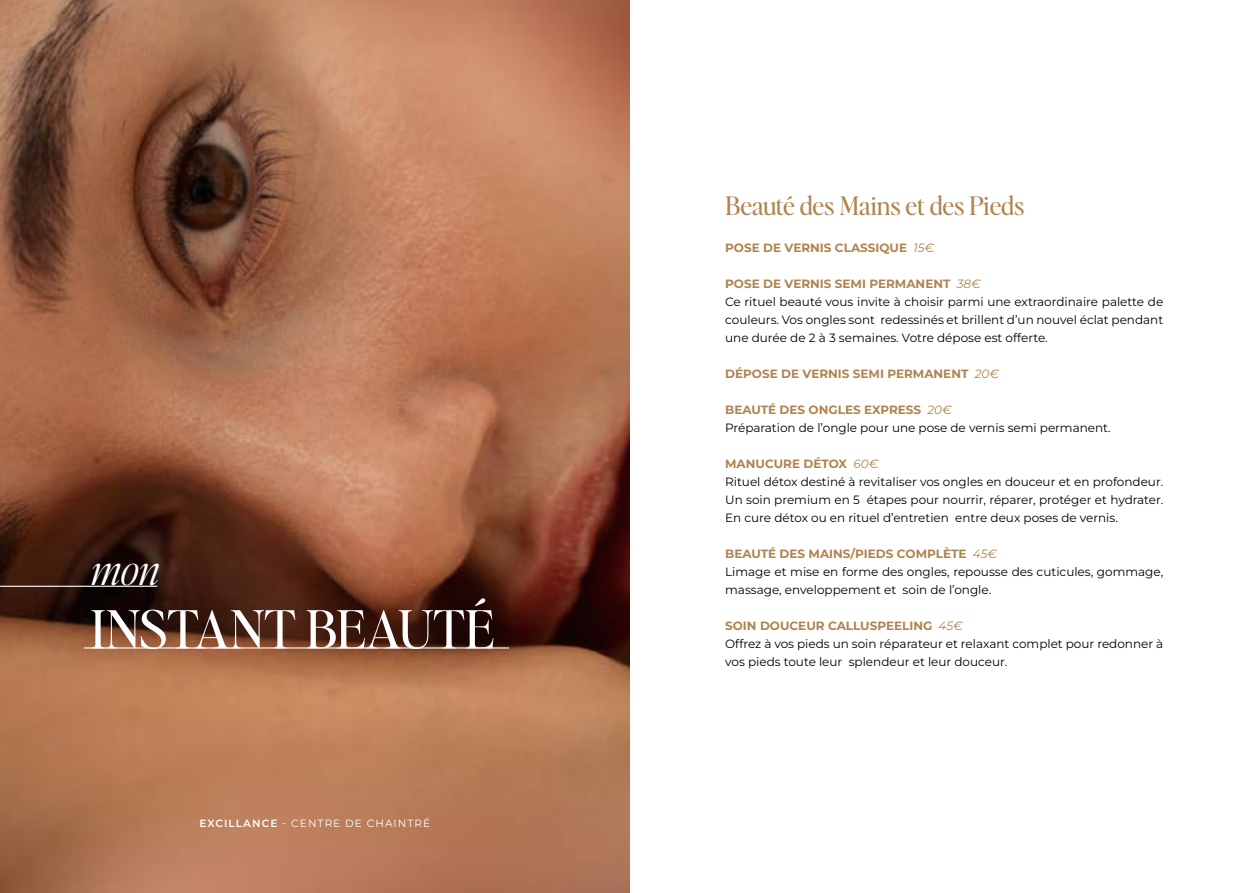
<style>
.page{position:relative;width:1259px;height:893px;background:#fff}
.page>*{position:absolute;margin:0;border:0;box-sizing:border-box;transform-origin:0 0}
.t1{font:52.5px "Editor's Note";color:#fff}
.t2{font:italic 300 42px "Editor's Note";color:#fff}
.t3{font:25.5px "Editor's Note";color:#af8450}
.t4{font:12px/18px "Montserrat";color:#000}
.t5{font:700 12px "Montserrat";color:#af8450}
.t6{font:10.5px "Montserrat";letter-spacing:.1em;color:#fff}
.s1{font-weight:600}
.s2{font-weight:400;font-style:italic}
.s3{font-weight:700;color:#af8450}
.s4{font-style:italic;color:#af8450}
</style>
<div class="page">
<img style="left:0;top:0;width:629px;height:893px">
<hr style="left:84px;top:647px;width:425px;height:1px;background:#fff">
<hr style="left:0;top:586px;width:157px;height:1px;background:#fff">
<h2 class="t2" style="left:90px;top:540px;width:71px">mon</h2>
<h1 class="t1" style="left:90px;top:592px;width:405px">INSTANT BEAUTÉ</h1>
<p class="t6" style="left:199px;top:816px;width:232px"><span class="s1">EXCILLANCE</span> - CENTRE DE CHAINTRÉ</p>
<h3 class="t3" style="left:725px;top:187px;width:301px">Beauté des Mains et des Pieds</h3>
<p class="t5" style="left:725px;top:240px;width:210px">POSE DE VERNIS CLASSIQUE <span class="s2">15€</span></p>
<p class="t4" style="left:725px;top:275px;width:439px"><span class="s3">POSE DE VERNIS SEMI PERMANENT</span> <span class="s4">38€<br></span>Ce rituel beauté vous invite à choisir parmi une extraordinaire palette de couleurs. Vos ongles sont redessinés et brillent d’un nouvel éclat pendant une durée de 2 à 3 semaines. Votre dépose est offerte.</p>
<p class="t5" style="left:725px;top:366px;width:275px">DÉPOSE DE VERNIS SEMI PERMANENT <span class="s2">20€</span></p>
<p class="t4" style="left:725px;top:401px;width:387px"><span class="s3">BEAUTÉ DES ONGLES EXPRESS</span> <span class="s4">20€<br></span>Préparation de l’ongle pour une pose de vernis semi permanent.</p>
<p class="t4" style="left:725px;top:455px;width:439px"><span class="s3">MANUCURE DÉTOX</span> <span class="s4">60€<br></span>Rituel détox destiné à revitaliser vos ongles en douceur et en profondeur.<br>Un soin premium en 5 étapes pour nourrir, réparer, protéger et hydrater.<br>En cure détox ou en rituel d’entretien entre deux poses de vernis.</p>
<p class="t4" style="left:725px;top:545px;width:439px"><span class="s3">BEAUTÉ DES MAINS/PIEDS COMPLÈTE</span> <span class="s4">45€<br></span>Limage et mise en forme des ongles, repousse des cuticules, gommage, massage, enveloppement et soin de l’ongle.</p>
<p class="t4" style="left:725px;top:617px;width:439px"><span class="s3">SOIN DOUCEUR CALLUSPEELING</span> <span class="s4">45€<br></span>Offrez à vos pieds un soin réparateur et relaxant complet pour redonner à vos pieds toute leur splendeur et leur douceur.</p>
</div>
